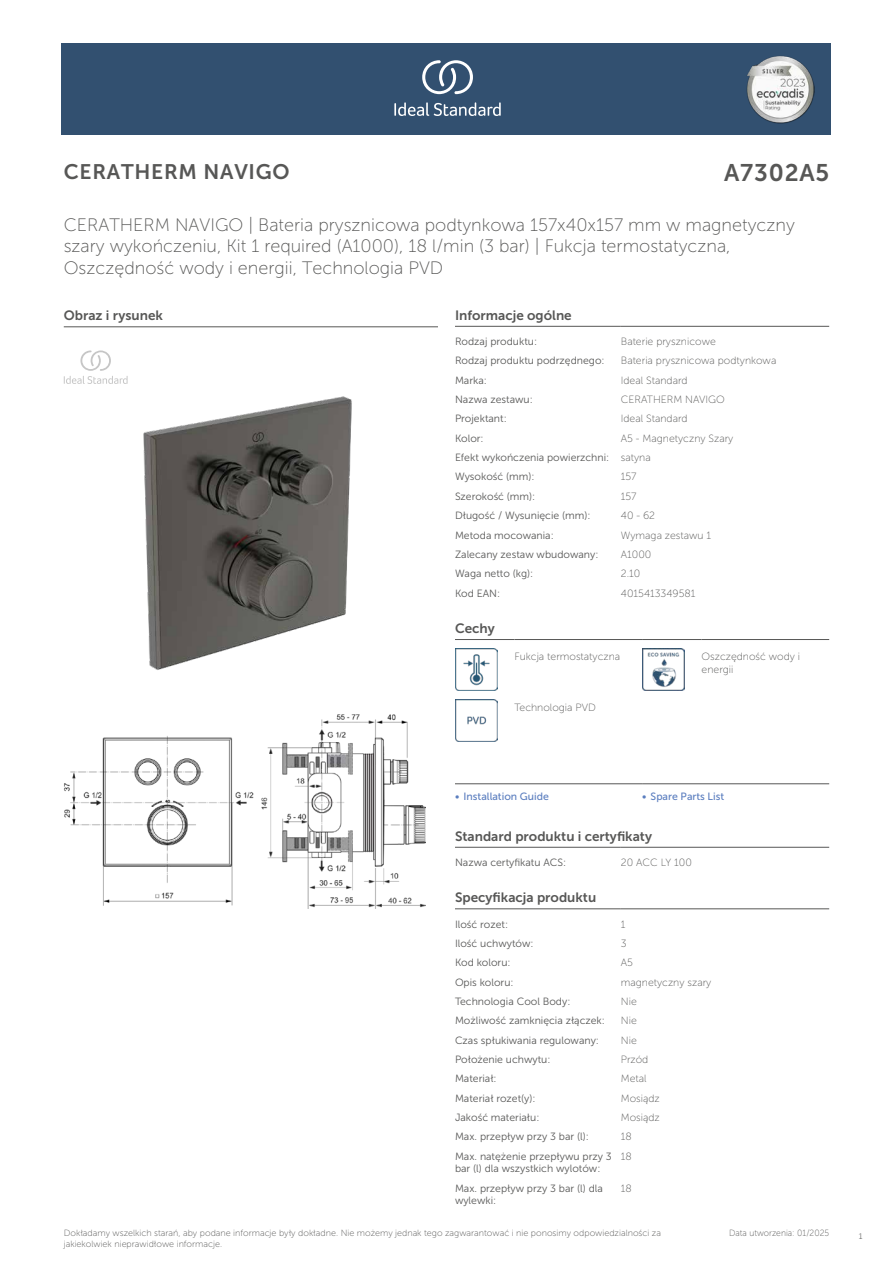
<style>
.page{position:relative;width:893px;height:1263px;background:#fff}
.page>*{position:absolute;margin:0;border:0;box-sizing:border-box;transform-origin:0 0}
.t1{font:24px "Museo Sans 700";letter-spacing:.035em;color:#575756}
.t2{font:21px "Museo Sans 700";letter-spacing:.035em;color:#575756}
.t3{font:18px/21.6px "Museo Sans 100";color:#575756}
.t4{font:13.5px "Museo Sans 700";color:#575756}
.t5{font:10.5px/12.6px "Museo Sans 300";color:#575756}
.t6{font:10.5px/12.6px "Museo Sans 100";color:#575756}
.t7{font:10.5px "Museo Sans 500";color:#5b7ebf}
.t8{font:9px/10.8px "Museo Sans 100";color:#575756}
.t9{font:9px "Museo Sans 100";color:#575756;scale:.95 1}
.t10{font:300 9px "Calibri";color:#575756;scale:.95 1}
.s1{font-family:"Museo Sans 100"}
</style>
<div class="page">
<div style="left:62px;top:43px;width:769px;height:91px;background:#325070"></div>
<hr style="left:455px;top:326px;width:166px;height:1px;background:#575756">
<hr style="left:621px;top:326px;width:208px;height:1px;background:#575756">
<hr style="left:455px;top:639px;width:59px;height:1px;background:#575756">
<hr style="left:514px;top:639px;width:128px;height:1px;background:#575756">
<hr style="left:642px;top:639px;width:60px;height:1px;background:#575756">
<hr style="left:702px;top:639px;width:127px;height:1px;background:#575756">
<img style="left:455px;top:648px;width:42px;height:43px">
<img style="left:642px;top:648px;width:43px;height:43px">
<img style="left:455px;top:699px;width:42px;height:43px">
<hr style="left:455px;top:783px;width:187px;height:1px;background:#575756">
<hr style="left:642px;top:783px;width:187px;height:1px;background:#575756">
<hr style="left:455px;top:847px;width:166px;height:1px;background:#575756">
<hr style="left:621px;top:847px;width:208px;height:1px;background:#575756">
<hr style="left:455px;top:908px;width:166px;height:1px;background:#575756">
<hr style="left:621px;top:908px;width:208px;height:1px;background:#575756">
<img style="left:64px;top:714px;width:361px;height:195px">
<hr style="left:64px;top:327px;width:374px;height:1px;background:#575756">
<svg style="left:64px;top:350px;width:64px;height:34px"></svg>
<img style="left:143px;top:396px;width:209px;height:274px">
<svg style="left:394px;top:102px;width:107px;height:14px"></svg>
<svg style="left:422px;top:60px;width:51px;height:34px"></svg>
<img style="left:746px;top:56px;width:68px;height:67px">
<h2 class="t2" style="left:64px;top:160px;width:227px">CERATHERM NAVIGO</h2>
<h1 class="t1" style="left:724px;top:160px;width:107px">A7302A5</h1>
<h3 class="t3" style="left:64px;top:214px;width:733px">CERATHERM NAVIGO | Bateria prysznicowa podtynkowa 157x40x157 mm w magnetyczny szary wykończeniu, Kit 1 required (A1000), 18 l/min (3 bar) | Fukcja termostatyczna,<br>Oszczędność wody i energii, Technologia PVD</h3>
<p class="t4" style="left:64px;top:308px;width:101px">Obraz i rysunek</p>
<p class="t4" style="left:455px;top:308px;width:118px">Informacje ogólne</p>
<p class="t5" style="left:455px;top:335px;width:84px">Rodzaj produktu:</p>
<p class="t6" style="left:621px;top:335px;width:96px">Baterie prysznicowe</p>
<p class="t5" style="left:455px;top:354px;width:151px">Rodzaj produktu podrzędnego:</p>
<p class="t6" style="left:621px;top:355px;width:157px">Bateria prysznicowa podtynkowa</p>
<p class="t5" style="left:455px;top:374px;width:33px">Marka:</p>
<p class="t6" style="left:621px;top:374px;width:68px">Ideal Standard</p>
<p class="t5" style="left:455px;top:393px;width:79px">Nazwa zestawu:</p>
<p class="t6" style="left:621px;top:393px;width:106px">CERATHERM NAVIGO</p>
<p class="t5" style="left:455px;top:413px;width:53px">Projektant:</p>
<p class="t6" style="left:621px;top:413px;width:68px">Ideal Standard</p>
<p class="t5" style="left:455px;top:432px;width:30px">Kolor:</p>
<p class="t6" style="left:621px;top:432px;width:114px">A5 - Magnetyczny Szary</p>
<p class="t5" style="left:455px;top:448px;width:197px;line-height:19.4px">Efekt wykończenia powierzchni: <span class="s1">satyna<br></span>Wysokość (mm):</p>
<p class="t6" style="left:621px;top:471px;width:17px">157</p>
<p class="t5" style="left:455px;top:490px;width:82px">Szerokość (mm):</p>
<p class="t6" style="left:621px;top:490px;width:17px">157</p>
<p class="t5" style="left:455px;top:509px;width:137px">Długość / Wysunięcie (mm):</p>
<p class="t6" style="left:621px;top:509px;width:36px">40 - 62</p>
<p class="t5" style="left:455px;top:529px;width:100px">Metoda mocowania:</p>
<p class="t6" style="left:621px;top:529px;width:92px">Wymaga zestawu 1</p>
<p class="t5" style="left:455px;top:548px;width:145px">Zalecany zestaw wbudowany:</p>
<p class="t6" style="left:621px;top:548px;width:32px">A1000</p>
<p class="t5" style="left:455px;top:567px;width:80px">Waga netto (kg):</p>
<p class="t6" style="left:621px;top:567px;width:21px">2.10</p>
<p class="t5" style="left:455px;top:587px;width:47px">Kod EAN:</p>
<p class="t6" style="left:621px;top:587px;width:76px">4015413349581</p>
<p class="t4" style="left:455px;top:621px;width:41px">Cechy</p>
<p class="t6" style="left:514px;top:650px;width:107px">Fukcja termostatyczna</p>
<p class="t6" style="left:702px;top:650px;width:100px">Oszczędność wody i energii</p>
<p class="t6" style="left:514px;top:702px;width:83px">Technologia PVD</p>
<p class="t7" style="left:455px;top:791px;width:95px">• Installation Guide</p>
<p class="t7" style="left:642px;top:791px;width:84px">• Spare Parts List</p>
<p class="t4" style="left:455px;top:829px;width:199px">Standard produktu i certyfikaty</p>
<p class="t5" style="left:455px;top:856px;width:113px">Nazwa certyfikatu ACS:</p>
<p class="t6" style="left:621px;top:856px;width:73px">20 ACC LY 100</p>
<p class="t4" style="left:455px;top:890px;width:143px">Specyfikacja produktu</p>
<p class="t5" style="left:455px;top:918px;width:55px">Ilość rozet:</p>
<p class="t6" style="left:621px;top:918px;width:6px">1</p>
<p class="t5" style="left:455px;top:937px;width:80px">Ilość uchwytów:</p>
<p class="t6" style="left:621px;top:937px;width:7px">3</p>
<p class="t5" style="left:455px;top:956px;width:57px">Kod koloru:</p>
<p class="t6" style="left:621px;top:956px;width:14px">A5</p>
<p class="t5" style="left:455px;top:976px;width:60px">Opis koloru:</p>
<p class="t6" style="left:621px;top:976px;width:92px">magnetyczny szary</p>
<p class="t5" style="left:455px;top:995px;width:117px">Technologia Cool Body:</p>
<p class="t6" style="left:621px;top:995px;width:17px">Nie</p>
<p class="t5" style="left:455px;top:1014px;width:151px">Możliwość zamknięcia złączek:</p>
<p class="t6" style="left:621px;top:1014px;width:17px">Nie</p>
<p class="t5" style="left:455px;top:1034px;width:145px">Czas spłukiwania regulowany:</p>
<p class="t6" style="left:621px;top:1034px;width:17px">Nie</p>
<p class="t5" style="left:455px;top:1053px;width:97px">Położenie uchwytu:</p>
<p class="t6" style="left:621px;top:1053px;width:29px">Przód</p>
<p class="t5" style="left:455px;top:1072px;width:43px">Materiał:</p>
<p class="t6" style="left:621px;top:1072px;width:27px">Metal</p>
<p class="t5" style="left:455px;top:1092px;width:82px">Materiał rozet(y):</p>
<p class="t6" style="left:621px;top:1092px;width:41px">Mosiądz</p>
<p class="t5" style="left:455px;top:1111px;width:86px">Jakość materiału:</p>
<p class="t6" style="left:621px;top:1111px;width:41px">Mosiądz</p>
<p class="t5" style="left:455px;top:1130px;width:135px">Max. przepływ przy 3 bar (l):</p>
<p class="t6" style="left:621px;top:1130px;width:12px">18</p>
<p class="t5" style="left:455px;top:1150px;width:158px">Max. natężenie przepływu przy 3 bar (l) dla wszystkich wylotów:</p>
<p class="t6" style="left:621px;top:1150px;width:12px">18</p>
<p class="t5" style="left:455px;top:1182px;width:149px">Max. przepływ przy 3 bar (l) dla wylewki:</p>
<p class="t6" style="left:621px;top:1182px;width:12px">18</p>
<p class="t8" style="left:64px;top:1227px;width:599px">Dokładamy wszelkich starań, aby podane informacje były dokładne. Nie możemy jednak tego zagwarantować i nie ponosimy odpowiedzialności za jakiekolwiek nieprawidłowe informacje.</p>
<p class="t9" style="left:729px;top:1228px;width:107px">Data utworzenia: 01/2025</p>
<p class="t10" style="left:858px;top:1230px;width:6px">1</p>
</div>
